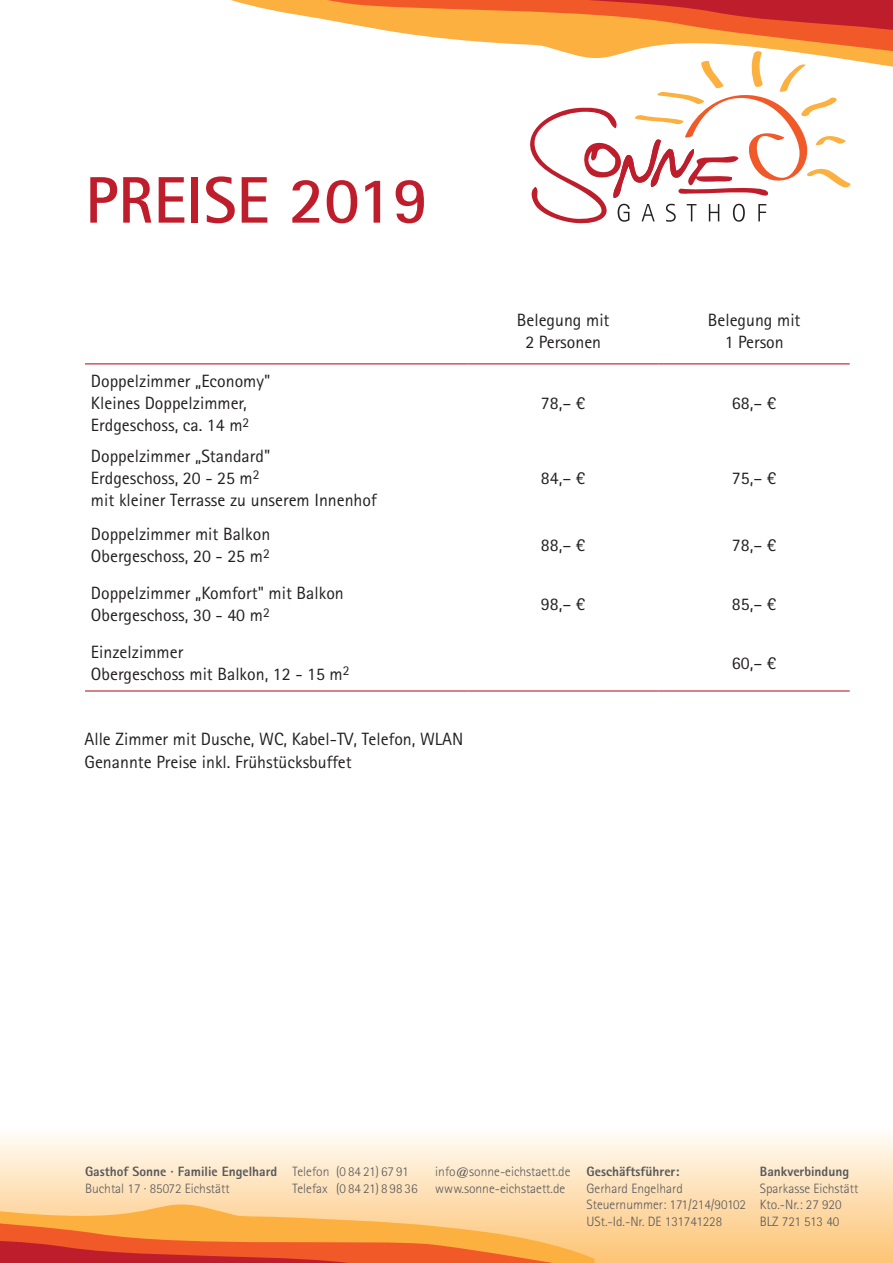
<style>
.page{position:relative;width:893px;height:1263px;background:#fff}
.page>*{position:absolute;margin:0;border:0;box-sizing:border-box;transform-origin:0 0}
.t1{font:700 65.85px "Agfa Rotis Sans Serif";color:#be1d2c}
.t2{font:17.85px/22.2px "Agfa Rotis Sans Serif";color:#231f20}
.t3{font:300 13.5px/16.5px "Agfa Rotis Sans Serif";color:#57585a}
.t4{font:800 13.5px "Agfa Rotis Sans Serif";color:#57585a}
</style>
<div class="page">
<div style="left:0;top:1127px;width:893px;height:136px;background:linear-gradient(to bottom,#fefdfa,#fdc373)"></div>
<svg style="left:530px;top:120px;width:320px;height:103px"></svg>
<svg style="left:0;top:1154px;width:595px;height:109px;background:#fdecd1"></svg>
<svg style="left:0;top:1170px;width:585px;height:93px;background:#fde1ba"></svg>
<svg style="left:0;top:1200px;width:562px;height:63px;background:#f39957"></svg>
<svg style="left:545px;top:101px;width:291px;height:19px"></svg>
<svg style="left:657px;top:70px;width:180px;height:31px"></svg>
<svg style="left:231px;top:0;width:662px;height:70px"></svg>
<hr style="left:85px;top:363px;width:383px;height:1px;background:#be1d2c">
<hr style="left:468px;top:363px;width:191px;height:1px;background:#be1d2c">
<hr style="left:659px;top:363px;width:191px;height:1px;background:#be1d2c">
<hr style="left:85px;top:690px;width:383px;height:1px;background:#be1d2c">
<hr style="left:468px;top:690px;width:191px;height:1px;background:#be1d2c">
<hr style="left:659px;top:690px;width:191px;height:1px;background:#be1d2c">
<h1 class="t1" style="left:85px;top:159px;width:344px">PREISE 2019</h1>
<p class="t2" style="left:91px;top:369px;width:181px">Doppelzimmer „Economy"<br>Kleines Doppelzimmer,<br>Erdgeschoss, ca. 14 m<sup>2</sup></p>
<p class="t2" style="left:91px;top:444px;width:287px">Doppelzimmer „Standard"<br>Erdgeschoss, 20 - 25 m<sup>2<br></sup>mit kleiner Terrasse zu unserem Innenhof</p>
<p class="t2" style="left:517px;top:309px;width:94px;text-align:center">Belegung mit<br>2 Personen</p>
<p class="t2" style="left:708px;top:309px;width:94px;text-align:center">Belegung mit<br>1 Person</p>
<p class="t2" style="left:541px;top:391px;width:46px">78,– €</p>
<p class="t2" style="left:732px;top:391px;width:46px">68,– €</p>
<p class="t2" style="left:541px;top:467px;width:46px">84,– €</p>
<p class="t2" style="left:732px;top:467px;width:46px">75,– €</p>
<p class="t2" style="left:91px;top:523px;width:181px">Doppelzimmer mit Balkon<br>Obergeschoss, 20 - 25 m<sup>2</sup></p>
<p class="t2" style="left:541px;top:534px;width:46px">88,– €</p>
<p class="t2" style="left:732px;top:534px;width:46px">78,– €</p>
<p class="t2" style="left:91px;top:582px;width:254px">Doppelzimmer „Komfort" mit Balkon<br>Obergeschoss, 30 - 40 m<sup>2</sup></p>
<p class="t2" style="left:541px;top:593px;width:46px">98,– €</p>
<p class="t2" style="left:732px;top:593px;width:46px">85,– €</p>
<p class="t2" style="left:91px;top:640px;width:260px">Einzelzimmer<br>Obergeschoss mit Balkon, 12 - 15 m<sup>2</sup></p>
<p class="t2" style="left:732px;top:651px;width:46px">60,– €</p>
<p class="t2" style="left:84px;top:728px;width:380px">Alle Zimmer mit Dusche, WC, Kabel-TV, Telefon, WLAN<br>Genannte Preise inkl. Frühstücksbuffet</p>
<p class="t4" style="left:85px;top:1163px;width:194px">Gasthof Sonne · Familie Engelhard</p>
<p class="t3" style="left:85px;top:1180px;width:146px">Buchtal 17 · 85072 Eichstätt</p>
<p class="t3" style="left:293px;top:1163px;width:127px">Telefon (0 84 21) 67 91<br>Telefax (0 84 21) 8 98 36</p>
<p class="t3" style="left:435px;top:1163px;width:137px">info@sonne-eichstaett.de www.sonne-eichstaett.de</p>
<p class="t4" style="left:587px;top:1163px;width:94px">Geschäftsführer:</p>
<p class="t3" style="left:587px;top:1180px;width:161px">Gerhard Engelhard<br>Steuernummer: 171/214/90102<br>USt.-Id.-Nr. DE 131741228</p>
<p class="t4" style="left:760px;top:1163px;width:91px">Bankverbindung</p>
<p class="t3" style="left:760px;top:1180px;width:100px">Sparkasse Eichstätt<br>Kto.-Nr.: 27 920<br>BLZ 721 513 40</p>
</div>
